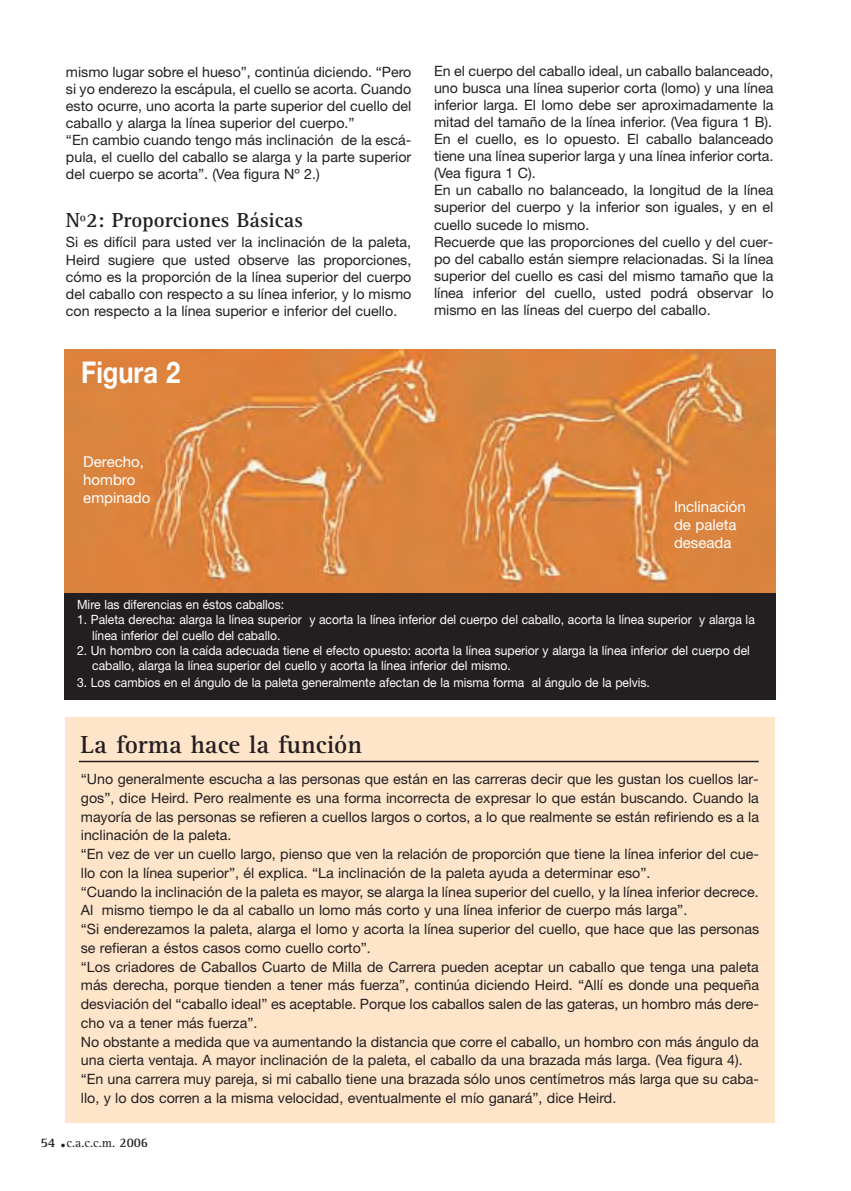
<style>
.page{position:relative;width:851px;height:1191px;background:#fff}
.page>*{position:absolute;margin:0;border:0;box-sizing:border-box;transform-origin:0 0}
.t1{font:700 30px "Helvetica Neue";color:#fff;scale:.85 1}
.t2{font:700 25.5px "Rotis Serif";color:#231f20}
.t3{font:700 21px "Rotis Serif";color:#231f20}
.t4{font:15px/18px "Helvetica Neue";color:#fff}
.t5{font:14.25px/17.1px "Helvetica Neue";color:#231f20}
.t6{font:12.75px/15.3px "Helvetica Neue";color:#fff;scale:.95 1}
.t7{font:12.75px "Rotis Serif";color:#231f20}
.s1{font-weight:700;font-size:13.5px}
.s2{font-weight:700;font-size:25.5px}
</style>
<div class="page">
<div style="left:65px;top:717px;width:709px;height:405px;background:#fee5ca"></div>
<img style="left:64px;top:349px;width:711px;height:244px">
<div style="left:64px;top:593px;width:711px;height:106px;background:#231f20"></div>
<hr style="left:79px;top:760px;width:679px;height:2px;background:#231f20">
<p class="t5" style="left:66px;top:64px;width:347px">mismo lugar sobre el hueso”, continúa diciendo. “Pero si yo enderezo la escápula, el cuello se acorta. Cuando esto ocurre, uno acorta la parte superior del cuello del caballo y alarga la línea superior del cuerpo.”<br>“En cambio cuando tengo más inclinación de la escá&shy;pula, el cuello del caballo se alarga y la parte superior del cuerpo se acorta”. (Vea figura Nº 2.)</p>
<h3 class="t3" style="left:66px;top:213px;width:238px">Nº2: Proporciones Básicas</h3>
<p class="t5" style="left:66px;top:235px;width:347px;text-align:justify">Si es difícil para usted ver la inclinación de la paleta, Heird sugiere que usted observe las proporciones, cómo es la proporción de la línea superior del cuerpo del caballo con respecto a su línea inferior, y lo mismo con respecto a la línea superior e inferior del cuello.</p>
<h1 class="t1" style="left:81px;top:361px;width:118px">Figura 2</h1>
<p class="t5" style="left:434px;top:63px;width:341px">En el cuerpo del caballo ideal, un caballo balanceado, uno busca una línea superior corta (lomo) y una línea inferior larga. El lomo debe ser aproximadamente la mitad del tamaño de la línea inferior. (Vea figura 1 B).<br>En el cuello, es lo opuesto. El caballo balanceado tiene una línea superior larga y una línea inferior corta. (Vea figura 1 C).<br>En un caballo no balanceado, la longitud de la línea superior del cuerpo y la inferior son iguales, y en el cuello sucede lo mismo.<br>Recuerde que las proporciones del cuello y del cuer&shy;po del caballo están siempre relacionadas. Si la línea superior del cuello es casi del mismo tamaño que la línea inferior del cuello, usted podrá observar lo mismo en las líneas del cuerpo del caballo.</p>
<p class="t4" style="left:83px;top:454px;width:68px">Derecho, hombro empinado</p>
<p class="t4" style="left:674px;top:499px;width:73px">Inclinación de paleta deseada</p>
<p class="t6" style="left:77px;top:598px;width:220px">Mire las diferencias en éstos caballos:</p>
<p class="t6" style="left:92px;top:613px;width:699px;text-indent:-15px">1. Paleta derecha: alarga la línea superior y acorta la línea inferior del cuerpo del caballo, acorta la línea superior y alarga la línea inferior del cuello del caballo.</p>
<p class="t6" style="left:92px;top:644px;width:693px;text-indent:-15px">2. Un hombro con la caída adecuada tiene el efecto opuesto: acorta la línea superior y alarga la línea inferior del cuerpo del caballo, alarga la línea superior del cuello y acorta la línea inferior del mismo.</p>
<p class="t6" style="left:77px;top:676px;width:604px">3. Los cambios en el ángulo de la paleta generalmente afectan de la misma forma al ángulo de la pelvis.</p>
<h2 class="t2" style="left:80px;top:735px;width:283px">La forma hace la función</h2>
<p class="t5" style="left:81px;top:771px;width:679px;line-height:18.8px">“Uno generalmente escucha a las personas que están en las carreras decir que les gustan los cuellos lar&shy;gos”, dice Heird. Pero realmente es una forma incorrecta de expresar lo que están buscando. Cuando la mayoría de las personas se refieren a cuellos largos o cortos, a lo que realmente se están refiriendo es a la inclinación de la paleta.<br>“En vez de ver un cuello largo, pienso que ven la relación de proporción que tiene la línea inferior del cue&shy;llo con la línea superior”, él explica. “La inclinación de la paleta ayuda a determinar eso”.<br>“Cuando la inclinación de la paleta es mayor, se alarga la línea superior del cuello, y la línea inferior decrece.<br>Al mismo tiempo le da al caballo un lomo más corto y una línea inferior de cuerpo más larga”.<br>“Si enderezamos la paleta, alarga el lomo y acorta la línea superior del cuello, que hace que las personas se refieran a éstos casos como cuello corto”.<br>“Los criadores de Caballos Cuarto de Milla de Carrera pueden aceptar un caballo que tenga una paleta más derecha, porque tienden a tener más fuerza”, continúa diciendo Heird. “Allí es donde una pequeña desviación del “caballo ideal” es aceptable. Porque los caballos salen de las gateras, un hombro más dere&shy;cho va a tener más fuerza”.<br>No obstante a medida que va aumentando la distancia que corre el caballo, un hombro con más ángulo da una cierta ventaja. A mayor inclinación de la paleta, el caballo da una brazada más larga. (Vea figura 4). “En una carrera muy pareja, si mi caballo tiene una brazada sólo unos centímetros más larga que su caba&shy;llo, y lo dos corren a la misma velocidad, eventualmente el mío ganará”, dice Heird.</p>
<p class="t7" style="left:40px;top:1138px;width:109px"><span class="s1">54</span> <span class="s2">.</span>c.a.c.c.m. <span class="s1">2006</span></p>
</div>
